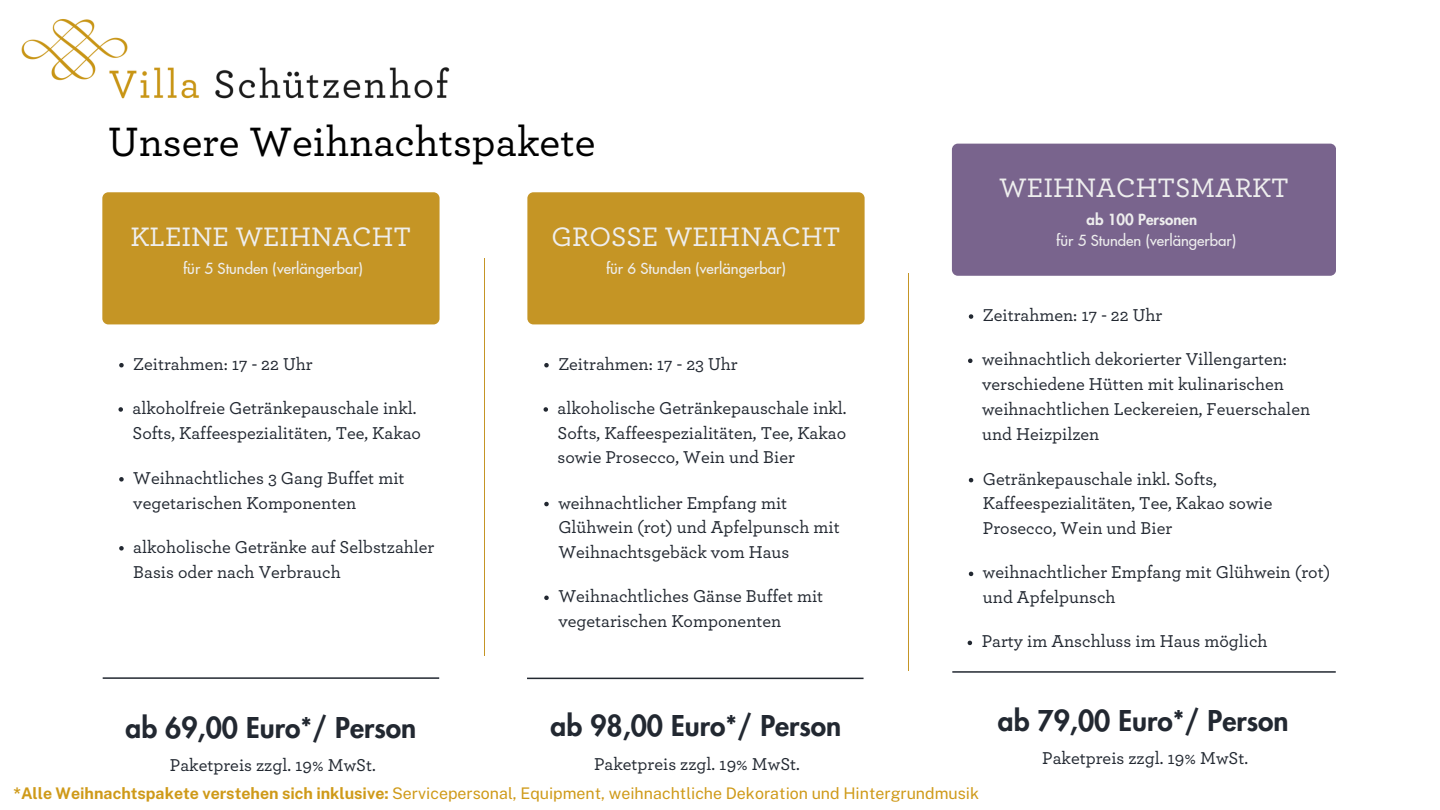
<style>
.page{position:relative;width:1440px;height:810px;background:#fff}
.page>*{position:absolute;margin:0;border:0;box-sizing:border-box;transform-origin:0 0}
.t1{font:500 43px "Archer Pro";color:#000}
.t2{font:800 28px "Futura LT Pro";color:#222831}
.t3{font:500 28px "Archer Pro";color:#eee}
.t4{font:500 18px/24.8px "Archer Pro";color:#222831}
.t5{font:16px "Public Sans";color:#cf9a19}
.t6{font:500 15px/21px "Futura LT Pro";color:#eee;text-align:center}
.s1{font-weight:800}
.s2{font-weight:700}
</style>
<div class="page">
<hr style="left:484px;top:258px;width:1px;height:397px;background:#c59525">
<img style="left:21px;top:19px;width:429px;height:80px">
<div style="left:102px;top:192px;width:337px;height:132px;background:#c59525;border-radius:6px"></div>
<svg style="left:119px;top:363px;width:5px;height:4px"></svg>
<svg style="left:118px;top:407px;width:5px;height:5px"></svg>
<svg style="left:119px;top:477px;width:5px;height:5px"></svg>
<svg style="left:119px;top:546px;width:5px;height:5px"></svg>
<hr style="left:103px;top:677px;width:336px;height:2px;background:#222831">
<div style="left:527px;top:192px;width:338px;height:132px;background:#c59525;border-radius:6px"></div>
<svg style="left:544px;top:363px;width:5px;height:4px"></svg>
<svg style="left:544px;top:407px;width:4px;height:5px"></svg>
<svg style="left:544px;top:502px;width:5px;height:4px"></svg>
<svg style="left:544px;top:596px;width:5px;height:4px"></svg>
<hr style="left:527px;top:678px;width:337px;height:1px;background:#222831">
<hr style="left:908px;top:273px;width:1px;height:398px;background:#c59525">
<div style="left:952px;top:144px;width:384px;height:132px;background:#79648d;border-radius:6px"></div>
<svg style="left:969px;top:314px;width:4px;height:5px"></svg>
<svg style="left:968px;top:359px;width:5px;height:4px"></svg>
<svg style="left:969px;top:478px;width:4px;height:4px"></svg>
<svg style="left:969px;top:572px;width:4px;height:4px"></svg>
<svg style="left:968px;top:641px;width:4px;height:4px"></svg>
<hr style="left:952px;top:671px;width:384px;height:2px;background:#222831">
<h2 class="t1" style="left:108px;top:121px;width:489px">Unsere Weihnachtspakete</h2>
<h5 class="t3" style="left:131px;top:223px;width:282px">KLEINE WEIHNACHT</h5>
<h2 class="t3" style="left:551px;top:223px;width:291px">GROSSE WEIHNACHT</h2>
<h4 class="t6" style="left:183px;top:258px;width:181px">für 5 Stunden (verlängerbar)</h4>
<h4 class="t6" style="left:606px;top:258px;width:181px">für 6 Stunden (verlängerbar)</h4>
<p class="t4" style="left:133px;top:352px;width:181px">Zeitrahmen: 17 - 22 Uhr</p>
<p class="t4" style="left:133px;top:396px;width:290px">alkoholfreie Getränkepauschale inkl.<br>Softs, Kaffeespezialitäten, Tee, Kakao</p>
<p class="t4" style="left:133px;top:466px;width:273px">Weihnachtliches 3 Gang Buffet mit vegetarischen Komponenten</p>
<p class="t4" style="left:133px;top:535px;width:303px">alkoholische Getränke auf Selbstzahler<br>Basis oder nach Verbrauch</p>
<p class="t4" style="left:558px;top:352px;width:181px">Zeitrahmen: 17 - 23 Uhr</p>
<p class="t4" style="left:558px;top:396px;width:291px;text-align:justify">alkoholische Getränkepauschale inkl.<br>Softs, Kaffeespezialitäten, Tee, Kakao sowie Prosecco, Wein und Bier</p>
<p class="t4" style="left:558px;top:491px;width:283px">weihnachtlicher Empfang mit<br>Glühwein (rot) und Apfelpunsch mit<br>Weihnachtsgebäck vom Haus</p>
<p class="t4" style="left:558px;top:585px;width:266px">Weihnachtliches Gänse Buffet mit vegetarischen Komponenten</p>
<h3 class="t2" style="left:126px;top:714px;width:292px">ab 69,00 Euro*/ Person</h3>
<h3 class="t2" style="left:551px;top:713px;width:292px">ab 98,00 Euro*/ Person</h3>
<h5 class="t4" style="left:170px;top:753px;width:207px">Paketpreis zzgl. 19% MwSt.</h5>
<h2 class="t4" style="left:594px;top:752px;width:207px">Paketpreis zzgl. 19% MwSt.</h2>
<h5 class="t3" style="left:999px;top:175px;width:291px">WEIHNACHTSMARKT</h5>
<h4 class="t6" style="left:1056px;top:210px;width:181px"><span class="s1">ab 100 Personen<br></span>für 5 Stunden (verlängerbar)</h4>
<p class="t4" style="left:983px;top:303px;width:181px">Zeitrahmen: 17 - 22 Uhr</p>
<p class="t4" style="left:982px;top:348px;width:330px">weihnachtlich dekorierter Villengarten: verschiedene Hütten mit kulinarischen weihnachtlichen Leckereien, Feuerschalen und Heizpilzen</p>
<p class="t4" style="left:983px;top:467px;width:291px">Getränkepauschale inkl. Softs,<br>Kaffeespezialitäten, Tee, Kakao sowie<br>Prosecco, Wein und Bier</p>
<p class="t4" style="left:983px;top:561px;width:349px">weihnachtlicher Empfang mit Glühwein (rot) und Apfelpunsch</p>
<p class="t4" style="left:982px;top:630px;width:287px">Party im Anschluss im Haus möglich</p>
<h3 class="t2" style="left:998px;top:708px;width:292px">ab 79,00 Euro*/ Person</h3>
<p class="t4" style="left:1042px;top:747px;width:207px">Paketpreis zzgl. 19% MwSt.</p>
<p class="t5" style="left:13px;top:784px;width:967px"><span class="s2">*Alle Weihnachtspakete verstehen sich inklusive:</span> Servicepersonal, Equipment, weihnachtliche Dekoration und Hintergrundmusik</p>
</div>
